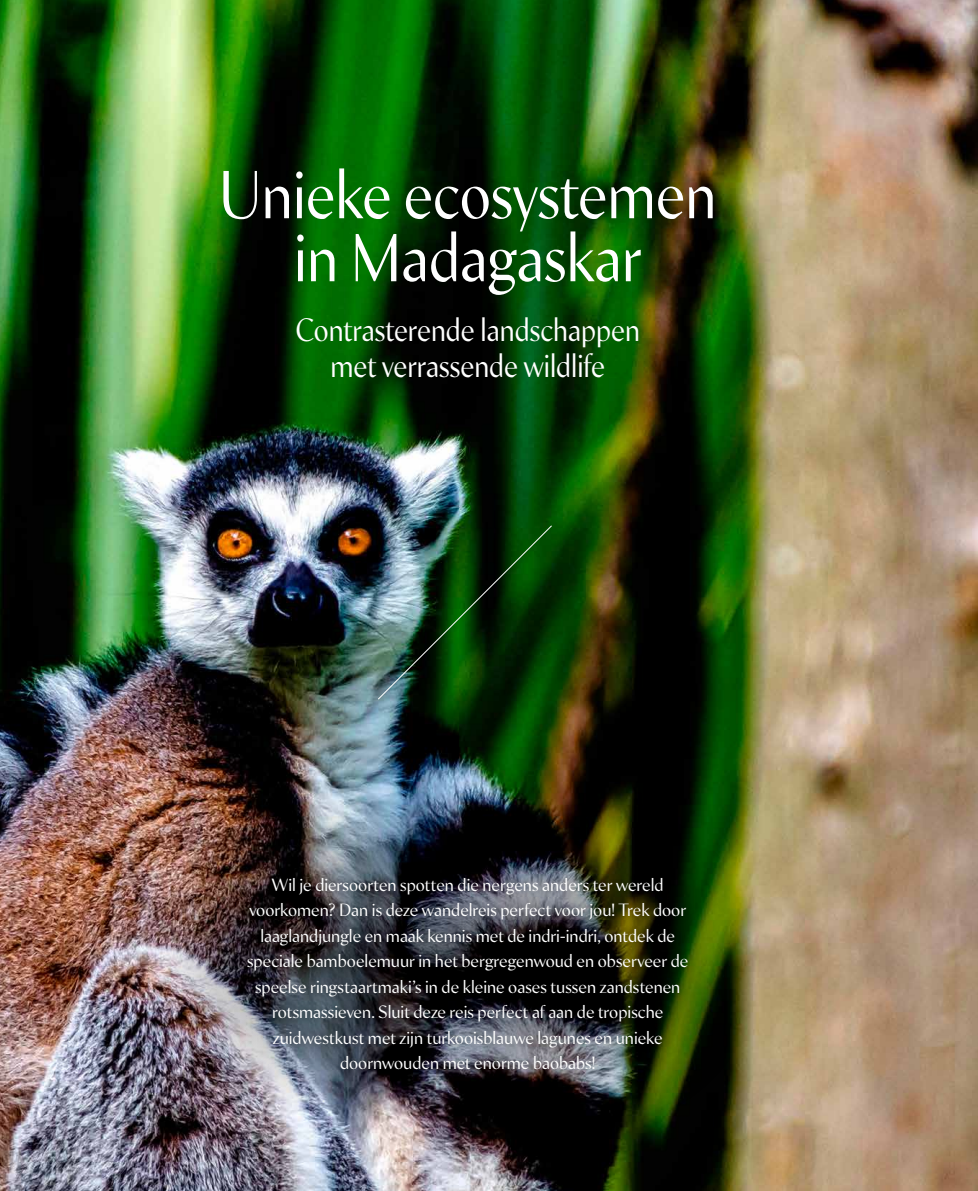
<style>
.page{position:relative;width:978px;height:1191px;background:#fff}
.page>*{position:absolute;margin:0;border:0;box-sizing:border-box;transform-origin:0 0}
.t1{font:63px/63px "Min Sans";color:#fff;text-align:center;scale:.9 1}
.t2{font:30px/36px "Min Sans";color:#fff;text-align:center;scale:.9 1}
.t3{font:16.5px/25.5px "Min Sans";color:#fff;text-align:center}
</style>
<div class="page">
<img style="left:0;top:0;width:978px;height:1191px">
<img style="left:152px;top:790px;width:327px;height:327px;border-radius:50%">
<img style="left:285px;top:790px;width:327px;height:327px;border-radius:50%">
<img style="left:434px;top:800px;width:327px;height:328px;border-radius:50%">
<img style="left:377px;top:524px;width:176px;height:176px">
<div style="left:238px;top:869px;width:458px;height:209px;background:#000;opacity:.4"></div>
<h1 class="t1" style="left:219px;top:164px;width:554px">Unieke ecosystemen in Madagaskar</h1>
<h2 class="t2" style="left:295px;top:313px;width:384px">Contrasterende landschappen met verrassende wildlife</h2>
<p class="t3" style="left:247px;top:872px;width:443px">Wil je diersoorten spotten die nergens anders ter wereld voorkomen? Dan is deze wandelreis perfect voor jou! Trek door laaglandjungle en maak kennis met de indri-indri, ontdek de speciale bamboelemuur in het bergregenwoud en observeer de speelse ringstaartmaki’s in de kleine oases tussen zandstenen rotsmassieven. Sluit deze reis perfect af aan de tropische zuidwestkust met zijn turkooisblauwe lagunes en unieke doornwouden met enorme baobabs!</p>
</div>
